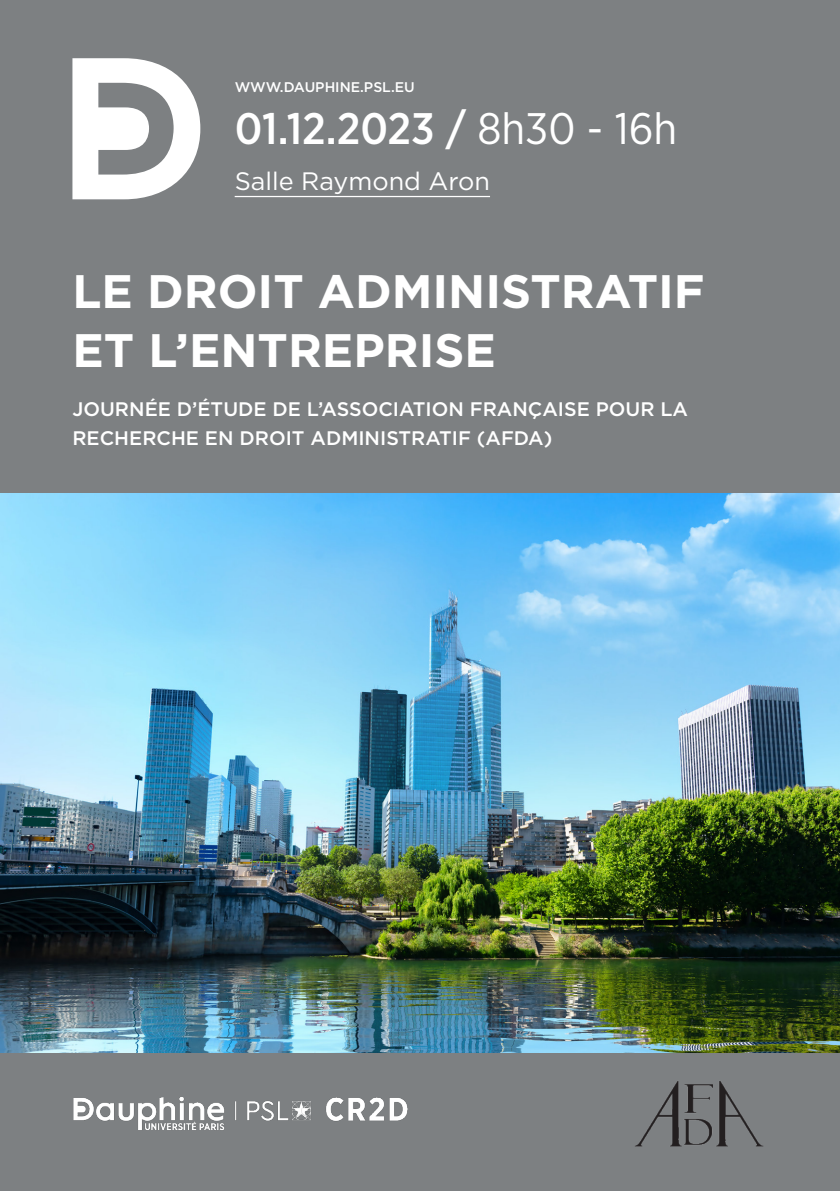
<style>
.page{position:relative;width:840px;height:1191px;background:#fff}
.page>*{position:absolute;margin:0;border:0;box-sizing:border-box;transform-origin:0 0}
.t1{font:700 47px/59.6px "Gotham";color:#fff}
.t2{font:500 44px "Gotham Narrow";color:#fff}
.t3{font:25.2px "Gotham";color:#fff}
.t4{font:500 19.6px/28.6px "Gotham";color:#fff}
.t5{font:500 14px "Gotham";color:#fff}
.s1{font-weight:400}
</style>
<div class="page">
<div style="left:0;top:0;width:839px;height:1191px;background:#7d8082"></div>
<hr style="left:234px;top:196px;width:255px;height:1px;background:#fff">
<svg style="left:72px;top:58px;width:128px;height:141px"></svg>
<img style="left:0;top:493px;width:839px;height:560px">
<img style="left:73px;top:1097px;width:335px;height:33px">
<img style="left:635px;top:1081px;width:129px;height:66px">
<p class="t5" style="left:234px;top:78px;width:181px">WWW.DAUPHINE.PSL.EU</p>
<p class="t2" style="left:234px;top:101px;width:444px">01.12.2023 / <span class="s1">8h30 - 16h</span></p>
<p class="t3" style="left:234px;top:164px;width:257px">Salle Raymond Aron</p>
<p class="t1" style="left:72px;top:261px;width:633px">LE DROIT ADMINISTRATIF<br>ET L’ENTREPRISE</p>
<p class="t4" style="left:72px;top:394px;width:616px">JOURNÉE D’ÉTUDE DE L’ASSOCIATION FRANÇAISE POUR LA<br>RECHERCHE EN DROIT ADMINISTRATIF (AFDA)</p>
</div>
